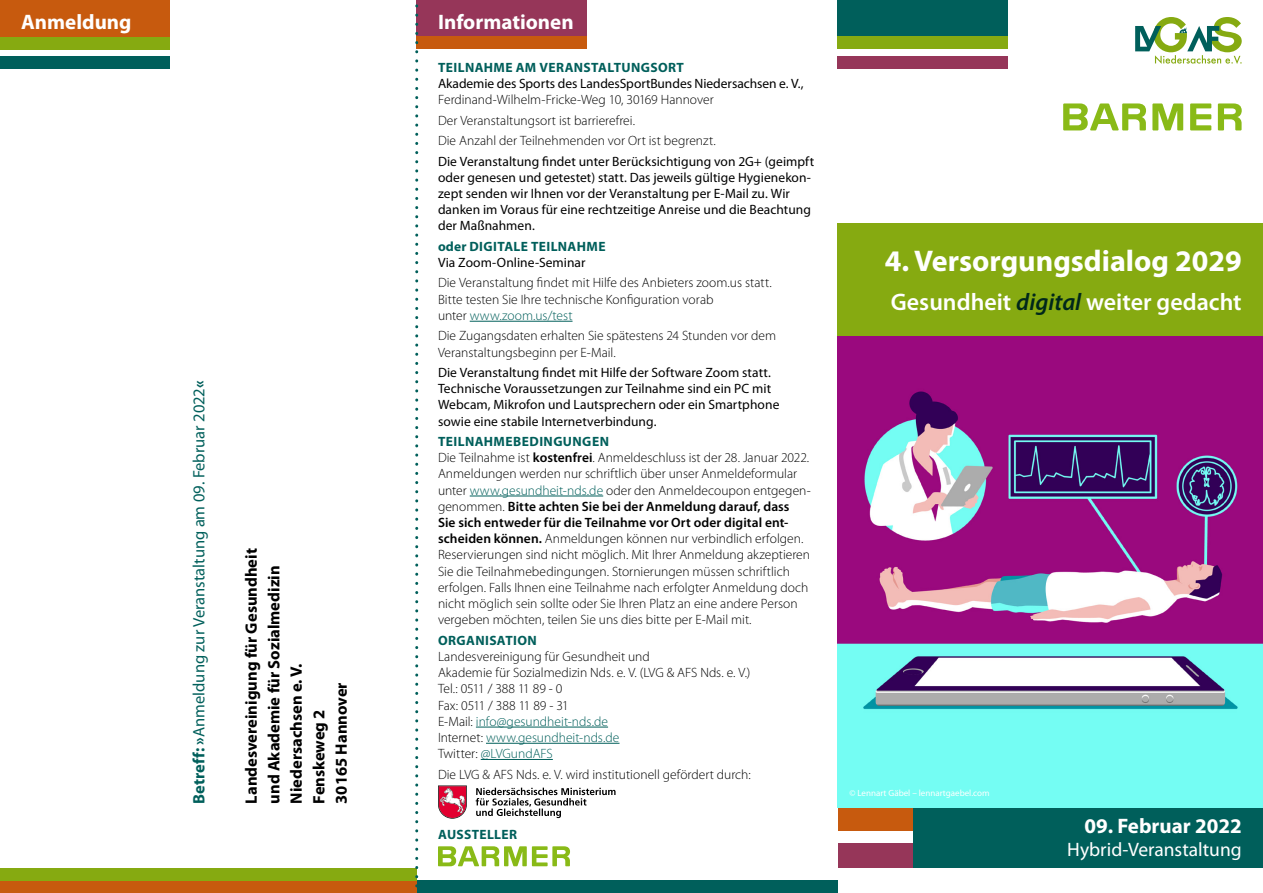
<style>
.page{position:relative;width:1263px;height:893px;background:#fff}
.page>*{position:absolute;margin:0;border:0;box-sizing:border-box;transform-origin:0 0}
.t1{font:700 30px "Myriad Pro";color:#fff}
.t2{font:600 24px "Myriad Pro";color:#fff}
.t3{font:700 21px "Myriad Pro";color:#fff}
.t4{font:19.5px "Myriad Pro";color:#fff}
.t5{font:700 16.5px/22.5px "Myriad Pro";color:#000}
.t6{font:16.5px "Myriad Pro";color:#005f5b}
.t7{font:300 13.5px/16.2px "Myriad Pro";color:#000}
.t8{font:13.5px/16.2px "Myriad Pro";letter-spacing:.005em;color:#000}
.t9{font:700 13.5px "Myriad Pro";letter-spacing:.025em;color:#005f5b}
.t10{font:9px "Myriad Pro";color:#fff}
.s1{font-weight:700}
.s2{color:#005f5b}
.s3{font-weight:700;color:#005f5b}
.s4{font-weight:600}
.s5{font-style:italic;color:#00271b}
</style>
<div class="page">
<div style="left:417px;top:0;width:170px;height:37px;background:#963659"></div>
<div style="left:417px;top:36px;width:170px;height:13px;background:#c75a0e"></div>
<div style="left:838px;top:0;width:170px;height:37px;background:#005f5b"></div>
<div style="left:838px;top:56px;width:170px;height:13px;background:#963659"></div>
<div style="left:838px;top:36px;width:170px;height:13px;background:#86aa11"></div>
<div style="left:417px;top:881px;width:421px;height:12px;background:#005f5b"></div>
<div style="left:0;top:880px;width:417px;height:13px;background:#c75a0e"></div>
<div style="left:0;top:868px;width:417px;height:12px;background:#86aa11"></div>
<svg style="left:1135px;top:17px;width:107px;height:47px"></svg>
<div style="left:0;top:0;width:170px;height:37px;background:#c75a0e"></div>
<div style="left:0;top:37px;width:170px;height:13px;background:#86aa11"></div>
<div style="left:0;top:56px;width:170px;height:13px;background:#005f5b"></div>
<svg style="left:415px;top:0;width:3px;height:888px"></svg>
<div style="left:838px;top:843px;width:76px;height:25px;background:#963659"></div>
<div style="left:838px;top:807px;width:76px;height:24px;background:#c75a0e"></div>
<div style="left:913px;top:807px;width:350px;height:61px;background:#005f5b"></div>
<img style="left:838px;top:336px;width:425px;height:471px">
<svg style="left:1063px;top:103px;width:179px;height:27px"></svg>
<div style="left:838px;top:223px;width:425px;height:113px;background:#86aa11"></div>
<hr style="left:470px;top:321px;width:102px;height:1px;background:#005f5b">
<hr style="left:470px;top:496px;width:133px;height:1px;background:#005f5b">
<hr style="left:476px;top:727px;width:132px;height:1px;background:#005f5b">
<hr style="left:486px;top:743px;width:133px;height:1px;background:#005f5b">
<hr style="left:481px;top:759px;width:72px;height:1px;background:#005f5b">
<svg style="left:438px;top:785px;width:29px;height:34px"></svg>
<svg style="left:476px;top:788px;width:139px;height:30px"></svg>
<svg style="left:438px;top:846px;width:132px;height:20px"></svg>
<h3 class="t3" style="left:21px;top:8px;width:112px">Anmeldung</h3>
<h3 class="t3" style="left:438px;top:8px;width:137px">Informationen</h3>
<p class="t6" style="left:189px;top:804px;width:425px;rotate:-90deg"><span class="s1">Betreff: »</span>Anmeldung zur Veranstaltung am 09. Februar 2022<span class="s1">«</span></p>
<p class="t5" style="left:240px;top:804px;width:257px;rotate:-90deg">Landesvereinigung für Gesundheit und Akademie für Sozialmedizin<br>Niedersachsen e. V.<br>Fenskeweg 2<br>30165 Hannover</p>
<p class="t9" style="left:438px;top:58px;width:247px">TEILNAHME AM VERANSTALTUNGSORT</p>
<p class="t8" style="left:438px;top:75px;width:367px">Akademie des Sports des LandesSportBundes Niedersachsen e. V.,</p>
<p class="t7" style="left:438px;top:89px;width:279px;line-height:20.4px">Ferdinand-Wilhelm-Fricke-Weg 10, 30169 Hannover<br>Der Veranstaltungsort ist barrierefrei.<br>Die Anzahl der Teilnehmenden vor Ort ist begrenzt.</p>
<p class="t8" style="left:438px;top:153px;width:378px">Die Veranstaltung findet unter Berücksichtigung von 2G+ (geimpft oder genesen und getestet) statt. Das jeweils gültige Hygienekon&shy;zept senden wir Ihnen vor der Veranstaltung per E-Mail zu. Wir danken im Voraus für eine rechtzeitige Anreise und die Beachtung der Maßnahmen.</p>
<p class="t9" style="left:438px;top:237px;width:169px">oder DIGITALE TEILNAHME</p>
<p class="t8" style="left:438px;top:254px;width:149px">Via Zoom-Online-Seminar</p>
<p class="t7" style="left:438px;top:275px;width:335px">Die Veranstaltung findet mit Hilfe des Anbieters zoom.us statt.<br>Bitte testen Sie Ihre technische Konfiguration vorab<br>unter <span class="s2">www.zoom.us/test</span></p>
<p class="t7" style="left:438px;top:328px;width:340px">Die Zugangsdaten erhalten Sie spätestens 24 Stunden vor dem<br>Veranstaltungsbeginn per E-Mail.</p>
<p class="t8" style="left:438px;top:364px;width:343px">Die Veranstaltung findet mit Hilfe der Software Zoom statt.<br>Technische Voraussetzungen zur Teilnahme sind ein PC mit Webcam, Mikrofon und Lautsprechern oder ein Smartphone sowie eine stabile Internetverbindung.</p>
<p class="t7" style="left:438px;top:433px;width:374px"><span class="s3">TEILNAHMEBEDINGUNGEN<br></span>Die Teilnahme ist <span class="s4">kostenfrei</span>. Anmeldeschluss ist der 28. Januar 2022.<br>Anmeldungen werden nur schriftlich über unser Anmeldeformular unter <span class="s2">www.gesundheit-nds.de</span> oder den Anmeldecoupon entgegen&shy;genommen. <span class="s4">Bitte achten Sie bei der Anmeldung darauf, dass<br>Sie sich entweder für die Teilnahme vor Ort oder digital ent&shy;scheiden können.</span> Anmeldungen können nur verbindlich erfolgen.<br>Reservierungen sind nicht möglich. Mit Ihrer Anmeldung akzeptieren Sie die Teilnahmebedingungen. Stornierungen müssen schriftlich erfolgen. Falls Ihnen eine Teilnahme nach erfolgter Anmeldung doch nicht möglich sein sollte oder Sie Ihren Platz an eine andere Person vergeben möchten, teilen Sie uns dies bitte per E-Mail mit.</p>
<p class="t9" style="left:438px;top:631px;width:100px">ORGANISATION</p>
<p class="t7" style="left:438px;top:648px;width:314px">Landesvereinigung für Gesundheit und<br>Akademie für Sozialmedizin Nds. e. V. (LVG &amp; AFS Nds. e. V.)<br>Tel.: 0511 / 388 11 89 - 0<br>Fax: 0511 / 388 11 89 - 31<br>E-Mail: <span class="s2">info@gesundheit-nds.de<br></span>Internet: <span class="s2">www.gesundheit-nds.de<br></span>Twitter: <span class="s2">@LVGundAFS</span></p>
<p class="t7" style="left:438px;top:766px;width:314px">Die LVG &amp; AFS Nds. e. V. wird institutionell gefördert durch:</p>
<p class="t9" style="left:438px;top:826px;width:81px">AUSSTELLER</p>
<h1 class="t1" style="left:885px;top:241px;width:358px">4. Versorgungsdialog 2029</h1>
<h2 class="t2" style="left:891px;top:286px;width:352px">Gesundheit <span class="s5">digital</span> weiter gedacht</h2>
<p class="t10" style="left:849px;top:787px;width:142px">© Lennart Gäbel – lennartgaebel.com</p>
<h3 class="t3" style="left:1084px;top:812px;width:159px">09. Februar 2022</h3>
<h3 class="t4" style="left:1067px;top:838px;width:176px">Hybrid-Veranstaltung</h3>
</div>
